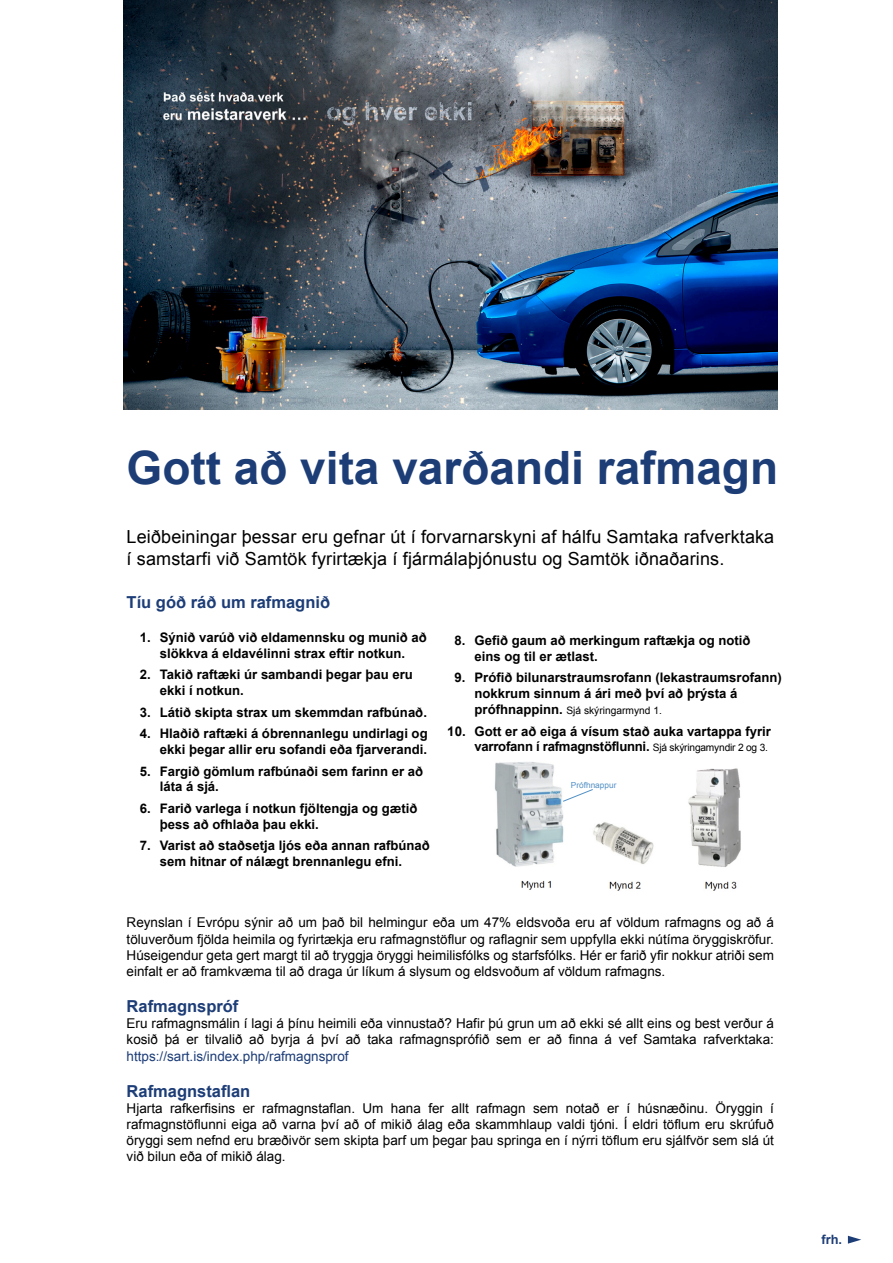
<style>
.page{position:relative;width:893px;height:1263px;background:#fff}
.page>*{position:absolute;margin:0;border:0;box-sizing:border-box;transform-origin:0 0}
.t1{font:700 46.05px "Arial";color:#1d3d77}
.t2{font:18px/21.6px "Arial";letter-spacing:.01em;color:#000}
.t3{font:700 16.5px "Arial";color:#1d3d77}
.t4{font:13.5px/16.2px "Arial";color:#000;text-align:justify}
.t5{font:13.5px "Arial";color:#1d3d77}
.t6{font:700 13.35px "Arial";color:#000}
.t7{font:700 13.2px/15.8px "Arial";color:#000}
.t8{font:700 12.9px "Arial";color:#1d3d77}
.t9{font:10.2px "Arial";color:#000}
.t10{font:8.25px "Arial";color:#518fc5}
.s1{font-weight:700;font-size:13.2px}
.s2{font-weight:400;font-size:10.2px}
</style>
<div class="page">
<svg style="left:848px;top:1236px;width:13px;height:7px"></svg>
<img style="left:494px;top:762px;width:247px;height:129px">
<svg style="left:562px;top:788px;width:32px;height:14px"></svg>
<img style="left:123px;top:0;width:654px;height:409px">
<h1 class="t1" style="left:127px;top:437px;width:653px">Gott að vita varðandi rafmagn</h1>
<h2 class="t2" style="left:127px;top:526px;width:649px">Leiðbeiningar þessar eru gefnar út í forvarnarskyni af hálfu Samtaka rafverktaka í samstarfi við Samtök fyrirtækja í fjármálaþjónustu og Samtök iðnaðarins.</h2>
<p class="t3" style="left:127px;top:591px;width:205px">Tíu góð ráð um rafmagnið</p>
<p class="t7" style="left:475px;top:633px;width:277px;text-indent:-20px">8. Gefið gaum að merkingum raftækja og notið eins og til er ætlast.</p>
<p class="t7" style="left:475px;top:670px;width:309px;text-indent:-20px">9. Prófið bilunarstraumsrofann (lekastraumsrofann) nokkrum sinnum á ári með því að þrýsta á</p>
<p class="t9" style="left:475px;top:704px;width:189px"><span class="s1">prófhnappinn.</span> Sjá skýringarmynd 1.</p>
<p class="t7" style="left:475px;top:723px;width:298px">Gott er að eiga á vísum stað auka vartappa fyrir varrofann í rafmagnstöflunni. <span class="s2">Sjá skýringamyndir 2 og 3.</span></p>
<p class="t7" style="left:140px;top:630px;width:289px;text-align:center">1. Sýnið varúð við eldamennsku og munið að slökkva á eldavélinni strax eftir notkun.</p>
<p class="t7" style="left:160px;top:667px;width:255px;text-indent:-20px">2. Takið raftæki úr sambandi þegar þau eru ekki í notkun.</p>
<p class="t7" style="left:140px;top:704px;width:289px">3. Látið skipta strax um skemmdan rafbúnað.</p>
<p class="t7" style="left:140px;top:726px;width:289px;text-align:right">4. Hlaðið raftæki á óbrennanlegu undirlagi og ekki þegar allir eru sofandi eða fjarverandi.</p>
<p class="t7" style="left:160px;top:763px;width:265px;text-indent:-20px">5. Fargið gömlum rafbúnaði sem farinn er að láta á sjá.</p>
<p class="t7" style="left:160px;top:801px;width:259px;text-indent:-20px">6. Farið varlega í notkun fjöltengja og gætið þess að ofhlaða þau ekki.</p>
<p class="t7" style="left:140px;top:838px;width:292px;text-align:center">7. Varist að staðsetja ljós eða annan rafbúnað sem hitnar of nálægt brennanlegu efni.</p>
<p class="t6" style="left:447px;top:722px;width:20px">10.</p>
<p class="t10" style="left:571px;top:779px;width:47px">Prófhnappur</p>
<p class="t4" style="left:127px;top:915px;width:649px">Reynslan í Evrópu sýnir að um það bil helmingur eða um 47% eldsvoða eru af völdum rafmagns og að á töluverðum fjölda heimila og fyrirtækja eru rafmagnstöflur og raflagnir sem uppfylla ekki nútíma öryggiskröfur.<br>Húseigendur geta gert margt til að tryggja öryggi heimilisfólks og starfsfólks. Hér er farið yfir nokkur atriði sem einfalt er að framkvæma til að draga úr líkum á slysum og eldsvoðum af völdum rafmagns.</p>
<p class="t3" style="left:127px;top:995px;width:113px">Rafmagnspróf</p>
<p class="t4" style="left:127px;top:1015px;width:649px">Eru rafmagnsmálin í lagi á þínu heimili eða vinnustað? Hafir þú grun um að ekki sé allt eins og best verður á kosið þá er tilvalið að byrja á því að taka rafmagnsprófið sem er að finna á vef Samtaka rafverktaka:</p>
<p class="t5" style="left:127px;top:1047px;width:224px">https://sart.is/index.php/rafmagnsprof</p>
<p class="t3" style="left:127px;top:1080px;width:125px">Rafmagnstaflan</p>
<p class="t4" style="left:127px;top:1100px;width:649px">Hjarta rafkerfisins er rafmagnstaflan. Um hana fer allt rafmagn sem notað er í húsnæðinu. Öryggin í rafmagnstöflunni eiga að varna því að of mikið álag eða skammhlaup valdi tjóni. Í eldri töflum eru skrúfuð öryggi sem nefnd eru bræðivör sem skipta þarf um þegar þau springa en í nýrri töflum eru sjálfvör sem slá út við bilun eða of mikið álag.</p>
<p class="t8" style="left:821px;top:1231px;width:22px">frh.</p>
</div>
